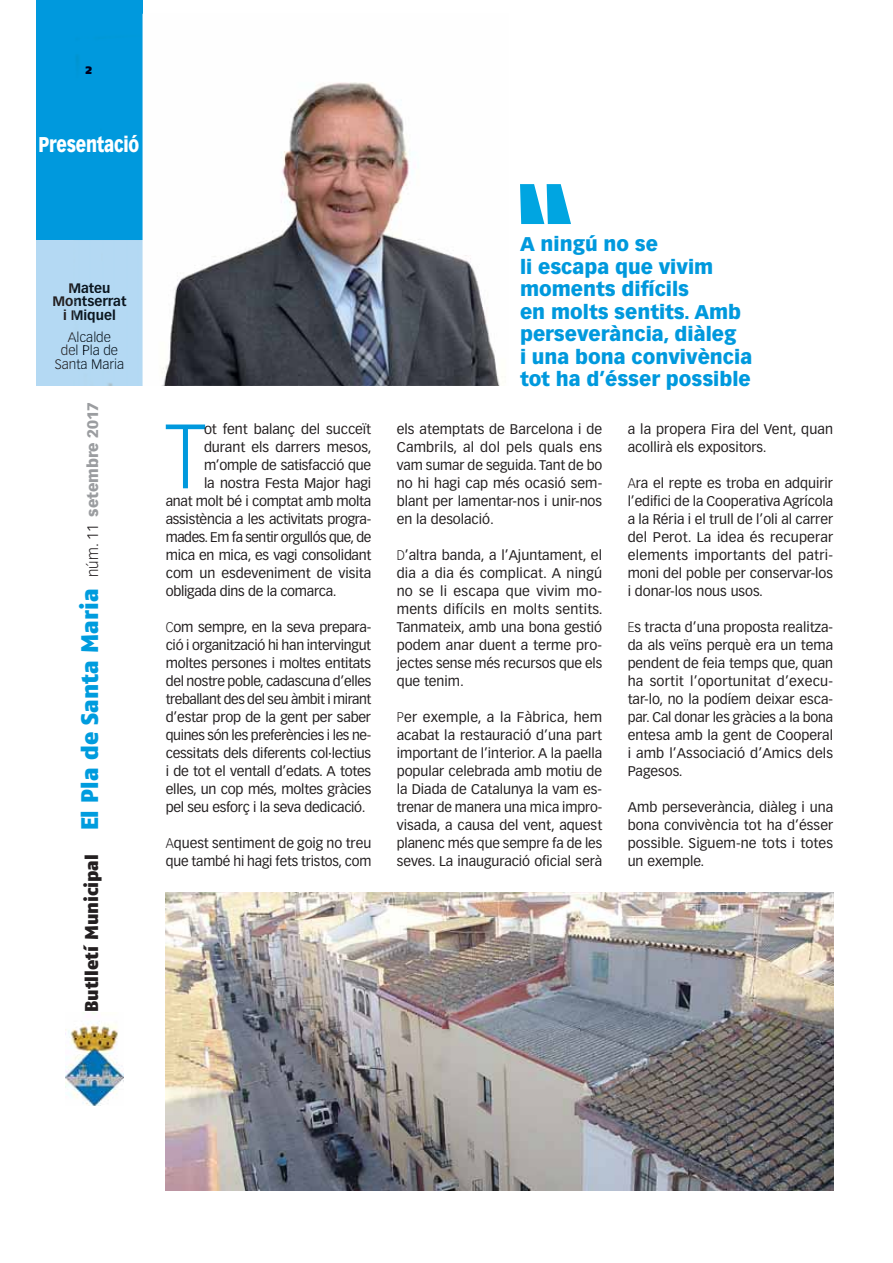
<style>
.page{position:relative;width:893px;height:1263px;background:#fff}
.page>*{position:absolute;margin:0;border:0;box-sizing:border-box;transform-origin:0 0}
.t1{font:300 89.55px "Vectora LH";color:#09d;scale:.9 1}
.t2{font:900 21px "Vectora LH";letter-spacing:-.01em;color:#fff;scale:.79 1}
.t3{font:900 19.5px/22.5px "Vectora LH";color:#09d}
.t4{font:900 18.6px "Fago No";color:#231f20}
.t5{font:13.8px/18px "Vectora LH";color:#231f20;text-align:justify}
.t6{font:13.8px "Vectora LH";letter-spacing:-.02em;color:#231f20}
.t7{font:13.8px "Vectora LH";letter-spacing:-.03em;color:#231f20}
.t8{font:300 13.5px/13.5px "Vectora LH";color:#0b161f;text-align:center}
.t9{font:700 13.5px/13.5px "Vectora LH";color:#0b161f;text-align:center}
.t10{font:900 13.5px "Fago No";color:#00011d}
.s1{color:#0d1720}
.s2{color:#231f20}
.s3{font-size:24px;color:#009cde}
.s4{font-family:"Vectora LH";font-weight:300;font-size:15px}
.s5{font-family:"Vectora LH";font-size:15px;color:#9b9da0}
.s6{font-weight:300}
</style>
<div class="page">
<img style="left:66px;top:1013px;width:57px;height:92px">
<div style="left:36px;top:131px;width:106px;height:255px;background:#b4d9f3"></div>
<div style="left:36px;top:0;width:106px;height:240px;background:#09d"></div>
<svg style="left:520px;top:184px;width:51px;height:40px"></svg>
<img style="left:142px;top:14px;width:358px;height:372px">
<img style="left:166px;top:893px;width:667px;height:297px">
<p class="t10" style="left:86px;top:64px;width:8px">2</p>
<h2 class="t2" style="left:39px;top:136px;width:129px">Presentació</h2>
<p class="t9" style="left:68px;top:282px;width:44px"><span class="s1">M</span>ateu</p>
<p class="t8" style="left:68px;top:331px;width:45px">Al<span class="s1">c</span>alde</p>
<p class="t9" style="left:52px;top:295px;width:76px"><span class="s2">Mo</span><span class="s1">n</span>tserrat <span class="s2">i</span> <span class="s1">M</span>iquel</p>
<p class="t8" style="left:55px;top:344px;width:71px"><span class="s2">d</span>el Pla de<br><span class="s2">Sa</span>nta Maria</p>
<h3 class="t4" style="left:85px;top:1012px;width:611px;rotate:-90deg">Butlletí Municipal <span class="s3">El Pla de Santa Maria</span> <span class="s4">núm. 11</span> <span class="s5">setembre 2017</span></h3>
<h1 class="t1" style="left:165px;top:419px;width:46px">T</h1>
<p class="t5" style="left:204px;top:421px;width:169px">ot fent balanç del succeït</p>
<p class="t5" style="left:204px;top:439px;width:169px">durant els darrers mesos,</p>
<p class="t6" style="left:204px;top:460px;width:169px">m’omple de satisfacció que</p>
<p class="t5" style="left:204px;top:475px;width:169px">la nostra Festa Major hagi</p>
<p class="t6" style="left:166px;top:496px;width:207px">anat molt bé i comptat amb molta</p>
<p class="t6" style="left:166px;top:514px;width:207px">assistència a les activitats progra-</p>
<p class="t7" style="left:166px;top:532px;width:207px">mades. Em fa sentir orgullós que, de</p>
<p class="t6" style="left:166px;top:550px;width:207px">mica en mica, es vagi consolidant</p>
<p class="t5" style="left:166px;top:565px;width:207px">com un esdeveniment de visita</p>
<p class="t6" style="left:166px;top:586px;width:172px">obligada dins de la comarca.</p>
<p class="t5" style="left:166px;top:619px;width:207px"><span class="s6">C</span>om sempre, en la seva prepara&shy;ció i organització hi han intervingut moltes persones i moltes entitats del nostre poble, cadascuna d’elles treballant des del seu àmbit i mirant d’estar prop de la gent per saber quines són les preferències i les ne&shy;cessitats dels diferents col·lectius i de tot el ventall d’edats. A totes elles, un cop més, moltes gràcies pel seu esforç i la seva dedicació.</p>
<p class="t5" style="left:166px;top:835px;width:207px"><span class="s6">A</span>quest sentiment de goig no treu que també hi hagi fets tristos, com</p>
<h3 class="t3" style="left:520px;top:234px;width:234px">A ningú no se<br>li escapa que vivim moments difícils<br>en molts sentits. Amb perseverància, diàleg<br>i una bona convivència tot ha d’ésser possible</h3>
<p class="t5" style="left:397px;top:421px;width:207px">els atemptats de Barcelona i de Cambrils, al dol pels quals ens vam sumar de seguida. Tant de bo no hi hagi cap més ocasió sem&shy;blant per lamentar-nos i unir-nos en la desolació.</p>
<p class="t5" style="left:397px;top:547px;width:207px"><span class="s6">D</span>’altra banda, a l’Ajuntament, el dia a dia és complicat. A ningú no se li escapa que vivim mo&shy;ments difícils en molts sentits.<br>Tanmateix, amb una bona gestió podem anar duent a terme pro&shy;jectes sense més recursos que els que tenim.</p>
<p class="t5" style="left:397px;top:709px;width:207px"><span class="s6">P</span>er exemple, a la Fàbrica, hem acabat la restauració d’una part important de l’interior. A la paella popular celebrada amb motiu de la Diada de Catalunya la vam es&shy;trenar de manera una mica impro&shy;visada, a causa del vent, aquest planenc més que sempre fa de les seves. La inauguració oficial serà</p>
<p class="t5" style="left:628px;top:421px;width:207px">a la propera Fira del Vent, quan acollirà els expositors.</p>
<p class="t5" style="left:628px;top:475px;width:207px"><span class="s6">A</span>ra el repte es troba en adquirir l’edifici de la Cooperativa Agrícola a la Réria i el trull de l’oli al carrer del Perot. La idea és recuperar elements importants del patri&shy;moni del poble per conservar-los i donar-los nous usos.</p>
<p class="t5" style="left:628px;top:619px;width:207px"><span class="s6">E</span>s tracta d’una proposta realitza&shy;da als veïns perquè era un tema pendent de feia temps que, quan ha sortit l’oportunitat d’execu&shy;tar-lo, no la podíem deixar esca&shy;par. Cal donar les gràcies a la bona entesa amb la gent de Cooperal i amb l’Associació d’Amics dels Pagesos.</p>
<p class="t5" style="left:628px;top:799px;width:207px">Amb perseverància, diàleg i una bona convivència tot ha d’ésser possible. Siguem-ne tots i totes un exemple.</p>
</div>
